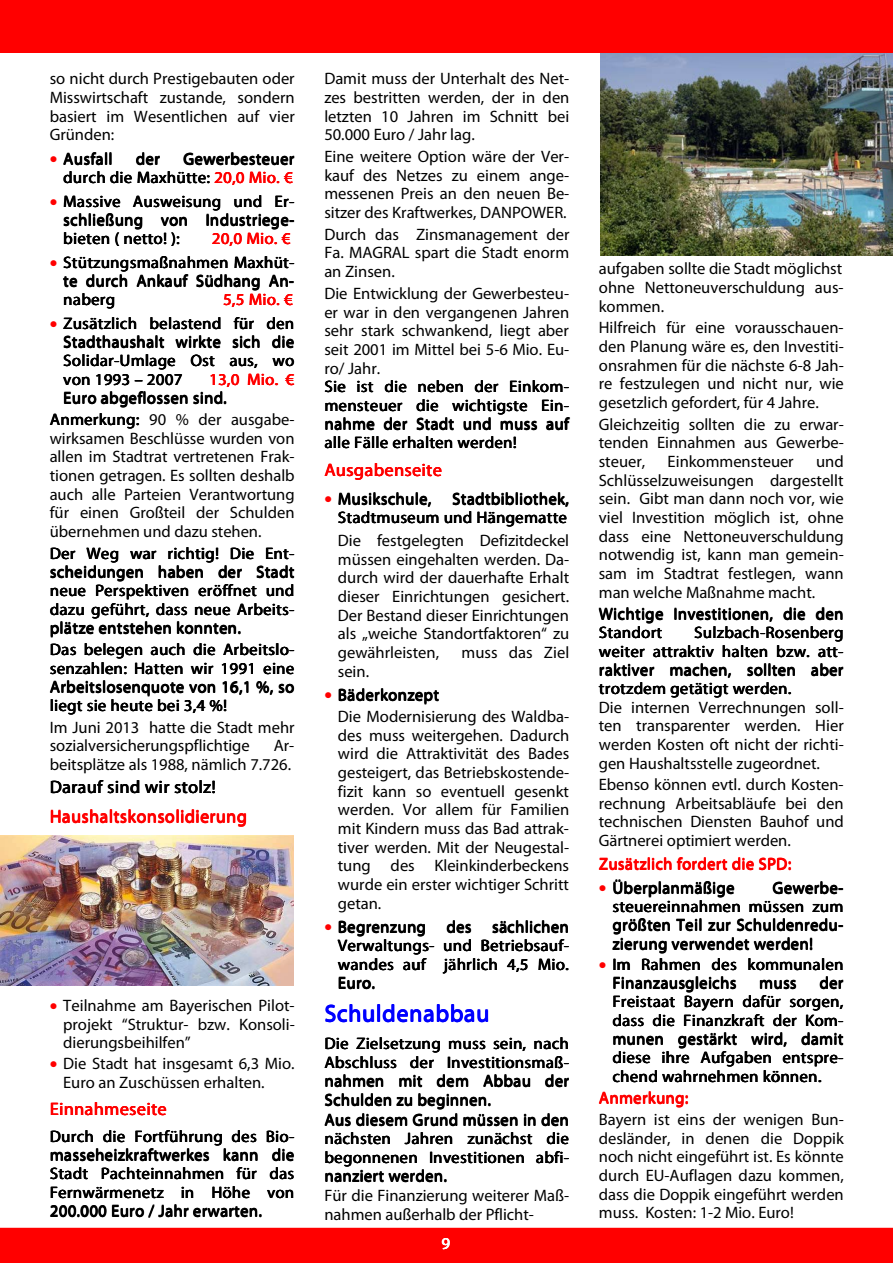
<style>
.page{position:relative;width:893px;height:1263px;background:#fff}
.page>*{position:absolute;margin:0;border:0;box-sizing:border-box;transform-origin:0 0}
.t1{font:24px "Myriad Pro";letter-spacing:.025em;color:#00f}
.t2{font:18px "Myriad Pro";letter-spacing:.025em;color:#f00}
.t3{font:18px "Myriad Pro";letter-spacing:.025em;color:#000}
.t4{font:16.5px/18.6px "Myriad Pro";letter-spacing:.005em;color:#000;text-align:justify}
.t5{font:16.5px/18.1px "Myriad Pro";letter-spacing:.025em;color:#000}
.t6{font:16.5px/18.1px "Myriad Pro";letter-spacing:.03em;color:#000;text-align:right}
.t7{font:16.5px "Myriad Pro";letter-spacing:.025em;color:#f00}
.t8{font:16.5px "Myriad Pro";color:#fff}
.s1{color:#f00}
</style>
<div class="page">
<img style="left:0;top:836px;width:293px;height:149px">
<div style="left:0;top:1228px;width:892px;height:35px;background:#f00"></div>
<img style="left:600px;top:53px;width:292px;height:203px">
<div style="left:0;top:0;width:892px;height:53px;background:#f00"></div>
<p class="t4" style="left:50px;top:70px;width:246px">so nicht durch Prestigebauten oder Misswirtschaft zustande, sondern basiert im Wesentlichen auf vier Gründen:</p>
<p class="t5" style="left:50px;top:151px;width:64px"><span class="s1">•</span> Ausfall</p>
<p class="t4" style="left:136px;top:150px;width:25px">der</p>
<p class="t5" style="left:64px;top:151px;width:232px;text-align:right">Gewerbesteuer<br>durch die Maxhütte: <span class="s1">20,0 Mio. €</span></p>
<p class="t7" style="left:223px;top:170px;width:58px">0,0 Mio.</p>
<p class="t4" style="left:64px;top:193px;width:232px;text-indent:-14px"><span class="s1">•</span> Massive Ausweisung und Er&shy;schließung von Industriege&shy;bieten ( netto! ):</p>
<p class="t7" style="left:212px;top:231px;width:80px">20,0 Mio. €</p>
<p class="t4" style="left:63px;top:254px;width:232px;text-indent:-13px"><span class="s1">•</span> Stützungsmaßnahmen Maxhüt&shy;te durch Ankauf Südhang An&shy;naberg</p>
<p class="t7" style="left:221px;top:231px;width:58px">0,0 Mio.</p>
<p class="t7" style="left:223px;top:292px;width:71px">5,5 Mio. €</p>
<p class="t4" style="left:63px;top:315px;width:233px;text-indent:-13px"><span class="s1">•</span> Zusätzlich belastend für den Stadthaushalt wirkte sich die Solidar-Umlage Ost aus, wo von 1993</p>
<p class="t6" style="left:64px;top:371px;width:121px">von 1993 – 2007</p>
<p class="t7" style="left:218px;top:371px;width:61px">3,0 Mio.</p>
<p class="t7" style="left:209px;top:371px;width:86px">13,0 Mio. €</p>
<p class="t6" style="left:64px;top:389px;width:165px">Euro abgeflossen sind.</p>
<p class="t4" style="left:149px;top:387px;width:147px;line-height:21.8px;text-indent:14px">sen sind.<br>90 % der ausgabe-</p>
<p class="t4" style="left:164px;top:389px;width:65px">sen sind.</p>
<p class="t4" style="left:50px;top:411px;width:246px;text-align:left">Anmerkung:<br>wirksamen Beschlüsse wurden von allen im Stadtrat vertretenen Frak&shy;tionen getragen. Es sollten deshalb auch alle Parteien Verantwortung für einen Großteil der Schulden übernehmen und dazu stehen.</p>
<p class="t4" style="left:50px;top:544px;width:246px">Der Weg war richtig! Die Ent&shy;scheidungen haben der Stadt neue Perspektiven eröffnet und dazu geführt, dass neue Arbeits&shy;plätze entstehen konnten.</p>
<p class="t4" style="left:50px;top:640px;width:246px">Das belegen auch die Arbeitslo&shy;senzahlen: Hatten wir 1991 eine Arbeitslosenquote von 16,1 %, so liegt sie he</p>
<p class="t6" style="left:50px;top:697px;width:178px">liegt sie heute bei 3,4 %!</p>
<p class="t4" style="left:50px;top:695px;width:246px;line-height:21.5px;text-indent:134px">3<br>Im Juni 2013 hatte die Stadt mehr</p>
<p class="t4" style="left:50px;top:737px;width:201px">sozialversicherungspflichtige</p>
<p class="t4" style="left:50px;top:737px;width:246px;text-align:right">Ar-<br>beitsplätze als 1988, nämlich 7.726.</p>
<p class="t3" style="left:50px;top:778px;width:167px">Darauf sind wir stolz!</p>
<p class="t2" style="left:50px;top:808px;width:198px">Haushaltskonsolidierung</p>
<p class="t4" style="left:63px;top:997px;width:233px;text-indent:-13px"><span class="s1">•</span> Teilnahme am Bayerischen Pilot&shy;projekt “Struktur- bzw. Konsoli&shy;dierungsbeihilfen”</p>
<p class="t4" style="left:63px;top:1055px;width:233px;text-indent:-13px"><span class="s1">•</span> Die Stadt hat insgesamt 6,3 Mio.<br>Euro an Zuschüssen erhalten.</p>
<p class="t2" style="left:50px;top:1100px;width:118px">Einnahmeseite</p>
<p class="t4" style="left:50px;top:1127px;width:246px">Durch die Fortführung des Bio&shy;masseheizkraftwerkes kann die Stadt Pachteinnahmen für das Fernwärmenetz in Höhe von 200.000 Euro / Jahr erwarten.</p>
<p class="t4" style="left:324px;top:70px;width:246px">Damit muss der Unterhalt des Net&shy;zes bestritten werden, der in den letzten 10 Jahren im Schnitt bei 50.000 Euro / Jahr lag.</p>
<p class="t4" style="left:324px;top:148px;width:246px">Eine weitere Option wäre der Ver&shy;kauf des Netzes zu einem ange&shy;messenen Preis an den neuen Be&shy;sitzer des Kraftwerkes, DANPOWER.</p>
<p class="t4" style="left:324px;top:225px;width:247px">Durch das Zinsmanagement der Fa. MAGRAL spart die Stadt enorm an Zinsen.</p>
<p class="t4" style="left:324px;top:285px;width:246px;text-align:left">Die Entwicklung der Gewerbesteu&shy;er war in den vergangenen Jahren sehr stark schwankend, liegt aber seit 2001 im Mittel bei 5-6 Mio. Eu&shy;ro/ Jahr.<br>Sie ist die neben der Einkom&shy;mensteuer die wichtigste Ein&shy;nahme der Stadt und muss auf alle Fälle erhalten werden!</p>
<p class="t4" style="left:363px;top:434px;width:9px">ä</p>
<p class="t4" style="left:392px;top:434px;width:10px">e</p>
<p class="t2" style="left:325px;top:461px;width:119px">Ausgabenseite</p>
<p class="t5" style="left:324px;top:490px;width:108px"><span class="s1">•</span> Musikschule,</p>
<p class="t6" style="left:338px;top:490px;width:232px">Stadtbibliothek,<br>Stadtmuseum und Hängematte</p>
<p class="t4" style="left:338px;top:532px;width:233px">Die festgelegten Defizitdeckel müssen eingehalten werden. Da&shy;durch wird der dauerhafte Erhalt dieser Einrichtungen gesichert.<br>Der Bestand dieser Einrichtungen als „weiche Standortfaktoren“ zu gewährleisten,</p>
<p class="t4" style="left:461px;top:644px;width:109px">muss das Ziel</p>
<p class="t4" style="left:338px;top:662px;width:33px">sein.</p>
<p class="t4" style="left:338px;top:685px;width:233px;line-height:21.5px;text-indent:-13px"><span class="s1">•</span> Bäderkonzept<br>Die Modernisierung des Waldba-</p>
<p class="t4" style="left:338px;top:726px;width:233px">des muss weitergehen. Dadurch wird die Attraktivität des Bades gesteigert, das Betriebskostende&shy;fizit kann so eventuell gesenkt werden. Vor allem für Familien mit Kindern muss das Bad attrak&shy;tiver werden. Mit der Neugestal&shy;tung des Kleinkinderbeckens wurde ein erster wichtiger Schritt getan.</p>
<p class="t5" style="left:338px;top:919px;width:232px;text-indent:-14px"><span class="s1">•</span> Begrenzung des sächlichen<br>Verwaltungs-</p>
<p class="t4" style="left:338px;top:937px;width:233px;text-indent:105px">und Betriebsauf&shy;wandes auf jährlich 4,5 Mio.<br>Euro.</p>
<h1 class="t1" style="left:325px;top:1001px;width:166px">Schuldenabbau</h1>
<p class="t4" style="left:325px;top:1035px;width:246px">Die Zielsetzung muss sein, nach Abschluss der Investitionsmaß&shy;nahmen mit dem Abbau der</p>
<p class="t4" style="left:503px;top:1072px;width:67px">bau der</p>
<p class="t6" style="left:325px;top:1091px;width:168px">Schulden zu beginnen.</p>
<p class="t5" style="left:325px;top:1090px;width:245px;line-height:20px;text-indent:111px">ginnen.<br>Aus diesem Grund müssen in den</p>
<p class="t4" style="left:324px;top:1111px;width:246px;text-align:left;text-indent:169px">sen in den nächsten Jahren zunächst die begonnenen Investitionen abfi&shy;nanziert werden.<br>Für die Finanzierung weiterer Maß&shy;nahmen außerhalb der Pflicht-</p>
<p class="t8" style="left:441px;top:1235px;width:10px">9</p>
<p class="t4" style="left:598px;top:260px;width:246px">aufgaben sollte die Stadt möglichst ohne Nettoneuverschuldung aus&shy;kommen.</p>
<p class="t4" style="left:598px;top:319px;width:246px">Hilfreich für eine vorausschauen&shy;den Planung wäre es, den Investiti&shy;onsrahmen für die nächste 6-8 Jah&shy;re festzulegen und nicht nur, wie gesetzlich gefordert, für 4 Jahre.</p>
<p class="t4" style="left:598px;top:415px;width:246px">Gleichzeitig sollten die zu erwar&shy;tenden Einnahmen aus Gewerbe&shy;steuer,</p>
<p class="t4" style="left:598px;top:453px;width:246px;text-indent:217px">und Schlüsselzuweisungen dargestellt sein. Gibt man dann noch vor, wie viel Investition möglich ist, ohne dass eine Nettoneuverschuldung notwendig ist, kann man gemein&shy;sam im Stadtrat festlegen, wann man welche Maßnahme macht.</p>
<p class="t5" style="left:599px;top:605px;width:245px;line-height:18.6px">Wichtige Investitionen, die den<br>Standort</p>
<p class="t4" style="left:667px;top:453px;width:128px">Einkommensteuer</p>
<p class="t4" style="left:598px;top:624px;width:246px;text-indent:167px">Rosenberg weiter attraktiv halten bzw. att&shy;raktiver machen, sollten aber trotzdem g</p>
<p class="t5" style="left:694px;top:624px;width:150px">Sulzbach-Rosenberg</p>
<p class="t4" style="left:598px;top:680px;width:246px;text-align:left;text-indent:90px">tätigt werden.<br>Die internen Verrechnungen soll&shy;ten transparenter werden. Hier werden Kosten oft nicht der richti&shy;gen Haushaltsstelle zugeordnet.</p>
<p class="t4" style="left:598px;top:776px;width:246px">Ebenso können evtl. durch Kosten&shy;rechnung Arbeitsabläufe bei den technischen Diensten Bauhof und Gärtnerei optimiert werden.</p>
<p class="t7" style="left:599px;top:856px;width:194px">Zusätzlich fordert die SPD:</p>
<p class="t5" style="left:598px;top:879px;width:137px"><span class="s1">•</span> Überplanmäßige</p>
<p class="t6" style="left:599px;top:680px;width:147px">trotzdem getätigt w</p>
<p class="t4" style="left:612px;top:879px;width:232px;text-indent:160px">Gewerbe&shy;steuereinnahmen müssen zum größten Teil zur Schuldenredu&shy;zierung verwendet werden!</p>
<p class="t5" style="left:612px;top:956px;width:232px;text-indent:-14px"><span class="s1">•</span> Im Rahmen des kommunalen<br>Finanzausgleichs</p>
<p class="t4" style="left:612px;top:974px;width:233px;text-indent:207px">der Freistaat Bayern dafür sorgen, dass die Finanzkraft der Kom&shy;munen gestärkt wird, damit diese ihre Aufgaben entspre&shy;chend wah nehmen können.</p>
<p class="t4" style="left:759px;top:974px;width:39px">muss</p>
<p class="t6" style="left:612px;top:1068px;width:87px">chend wahr</p>
<p class="t4" style="left:740px;top:1068px;width:10px">e</p>
<p class="t4" style="left:780px;top:1068px;width:11px">n</p>
<p class="t7" style="left:599px;top:1090px;width:91px">Anmerkung:</p>
<p class="t4" style="left:598px;top:1111px;width:246px">Bayern ist eins der wenigen Bun&shy;desländer, in denen die Doppik noch nicht eingeführt ist. Es könnte durch EU-Auflagen dazu kommen, dass die Doppik eingeführt werden muss. Kosten: 1-2 Mio. Euro!</p>
</div>
